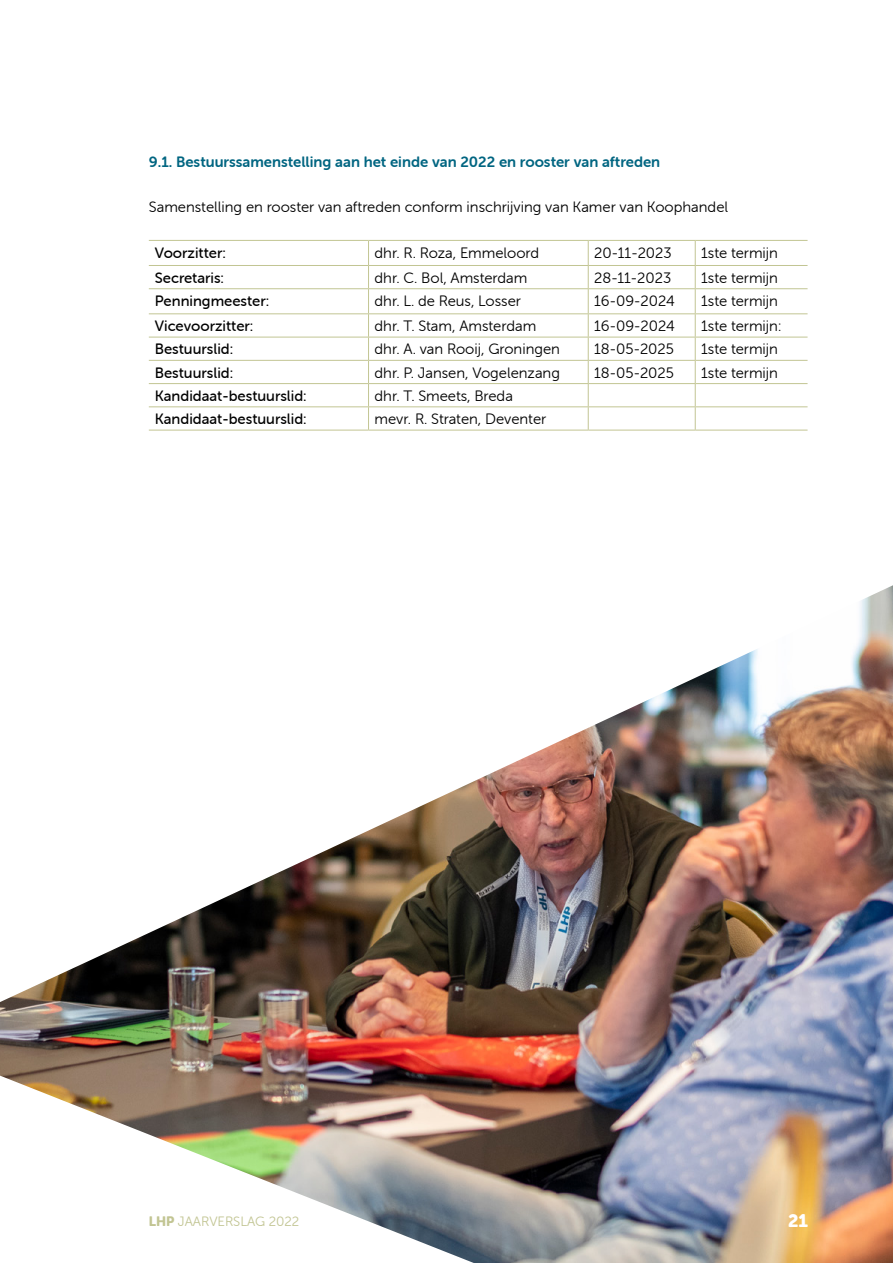
<style>
.page{position:relative;width:893px;height:1263px;background:#fff}
.page>*{position:absolute;margin:0;border:0;box-sizing:border-box;transform-origin:0 0}
.t1{font:18px "Museo Sans Rounded 900";color:#fff}
.t2{font:15px "Museo Sans Rounded 300";color:#000}
.t3{font:15px "Museo Sans Rounded 500";color:#000}
.t4{font:15px "Museo Sans Rounded 700";color:#006581}
.t5{font:13.5px "Museo Sans Rounded 300";color:#c2c593}
.s1{font-family:"Museo Sans Rounded 900"}
</style>
<div class="page">
<hr style="left:149px;top:240px;width:220px;height:1px;background:#c2c593">
<hr style="left:369px;top:240px;width:219px;height:1px;background:#c2c593">
<hr style="left:588px;top:240px;width:107px;height:1px;background:#c2c593">
<hr style="left:695px;top:240px;width:112px;height:1px;background:#c2c593">
<hr style="left:149px;top:265px;width:220px;height:1px;background:#c2c593">
<hr style="left:369px;top:265px;width:219px;height:1px;background:#c2c593">
<hr style="left:588px;top:265px;width:107px;height:1px;background:#c2c593">
<hr style="left:695px;top:265px;width:112px;height:1px;background:#c2c593">
<hr style="left:149px;top:288px;width:220px;height:1px;background:#c2c593">
<hr style="left:369px;top:288px;width:219px;height:1px;background:#c2c593">
<hr style="left:588px;top:288px;width:107px;height:1px;background:#c2c593">
<hr style="left:695px;top:288px;width:112px;height:1px;background:#c2c593">
<hr style="left:149px;top:313px;width:220px;height:1px;background:#c2c593">
<hr style="left:369px;top:313px;width:219px;height:1px;background:#c2c593">
<hr style="left:588px;top:313px;width:107px;height:1px;background:#c2c593">
<hr style="left:695px;top:313px;width:112px;height:1px;background:#c2c593">
<hr style="left:149px;top:337px;width:220px;height:1px;background:#c2c593">
<hr style="left:369px;top:337px;width:219px;height:1px;background:#c2c593">
<hr style="left:588px;top:337px;width:107px;height:1px;background:#c2c593">
<hr style="left:695px;top:337px;width:112px;height:1px;background:#c2c593">
<hr style="left:149px;top:360px;width:220px;height:1px;background:#c2c593">
<hr style="left:369px;top:360px;width:219px;height:1px;background:#c2c593">
<hr style="left:588px;top:360px;width:107px;height:1px;background:#c2c593">
<hr style="left:695px;top:360px;width:112px;height:1px;background:#c2c593">
<hr style="left:149px;top:383px;width:220px;height:1px;background:#c2c593">
<hr style="left:369px;top:383px;width:219px;height:1px;background:#c2c593">
<hr style="left:588px;top:383px;width:107px;height:1px;background:#c2c593">
<hr style="left:695px;top:383px;width:112px;height:1px;background:#c2c593">
<hr style="left:149px;top:406px;width:220px;height:1px;background:#c2c593">
<hr style="left:369px;top:406px;width:219px;height:1px;background:#c2c593">
<svg style="left:368px;top:241px;width:1px;height:189px"></svg>
<hr style="left:588px;top:406px;width:107px;height:1px;background:#c2c593">
<svg style="left:588px;top:241px;width:1px;height:189px"></svg>
<hr style="left:695px;top:406px;width:112px;height:1px;background:#c2c593">
<svg style="left:695px;top:241px;width:1px;height:189px"></svg>
<hr style="left:149px;top:430px;width:220px;height:1px;background:#c2c593">
<hr style="left:369px;top:430px;width:219px;height:1px;background:#c2c593">
<hr style="left:588px;top:430px;width:107px;height:1px;background:#c2c593">
<hr style="left:695px;top:430px;width:112px;height:1px;background:#c2c593">
<img style="left:0;top:585px;width:893px;height:678px">
<p class="t4" style="left:149px;top:153px;width:513px">9.1. Bestuurssamenstelling aan het einde van 2022 en rooster van aftreden</p>
<p class="t2" style="left:149px;top:198px;width:581px">Samenstelling en rooster van aftreden conform inschrijving van Kamer van Koophandel</p>
<p class="t3" style="left:155px;top:244px;width:73px">Voorzitter:</p>
<p class="t2" style="left:375px;top:244px;width:166px">dhr. R. Roza, Emmeloord</p>
<p class="t2" style="left:594px;top:244px;width:79px">20-11-2023</p>
<p class="t2" style="left:701px;top:244px;width:78px">1ste termijn</p>
<p class="t3" style="left:155px;top:269px;width:71px">Secretaris:</p>
<p class="t2" style="left:375px;top:269px;width:154px">dhr. C. Bol, Amsterdam</p>
<p class="t2" style="left:594px;top:269px;width:79px">28-11-2023</p>
<p class="t2" style="left:701px;top:269px;width:78px">1ste termijn</p>
<p class="t3" style="left:155px;top:293px;width:116px">Penningmeester:</p>
<p class="t2" style="left:375px;top:293px;width:148px">dhr. L. de Reus, Losser</p>
<p class="t2" style="left:594px;top:293px;width:82px">16-09-2024</p>
<p class="t2" style="left:701px;top:293px;width:78px">1ste termijn</p>
<p class="t3" style="left:155px;top:318px;width:100px">Vicevoorzitter:</p>
<p class="t2" style="left:375px;top:318px;width:163px">dhr. T. Stam, Amsterdam</p>
<p class="t2" style="left:594px;top:318px;width:82px">16-09-2024</p>
<p class="t2" style="left:701px;top:318px;width:82px">1ste termijn:</p>
<p class="t3" style="left:155px;top:341px;width:80px">Bestuurslid:</p>
<p class="t2" style="left:375px;top:341px;width:187px">dhr. A. van Rooij, Groningen</p>
<p class="t2" style="left:594px;top:341px;width:81px">18-05-2025</p>
<p class="t2" style="left:701px;top:341px;width:78px">1ste termijn</p>
<p class="t3" style="left:155px;top:364px;width:80px">Bestuurslid:</p>
<p class="t2" style="left:375px;top:364px;width:187px">dhr. P. Jansen, Vogelenzang</p>
<p class="t2" style="left:594px;top:364px;width:81px">18-05-2025</p>
<p class="t2" style="left:701px;top:364px;width:78px">1ste termijn</p>
<p class="t3" style="left:155px;top:387px;width:153px">Kandidaat-bestuurslid:</p>
<p class="t2" style="left:375px;top:388px;width:140px">dhr. T. Smeets, Breda</p>
<p class="t3" style="left:155px;top:411px;width:153px">Kandidaat-bestuurslid:</p>
<p class="t2" style="left:375px;top:411px;width:173px">mevr. R. Straten, Deventer</p>
<p class="t5" style="left:149px;top:1213px;width:152px"><span class="s1">LHP</span> JAARVERSLAG 2022</p>
<p class="t1" style="left:788px;top:1211px;width:21px">21</p>
</div>
